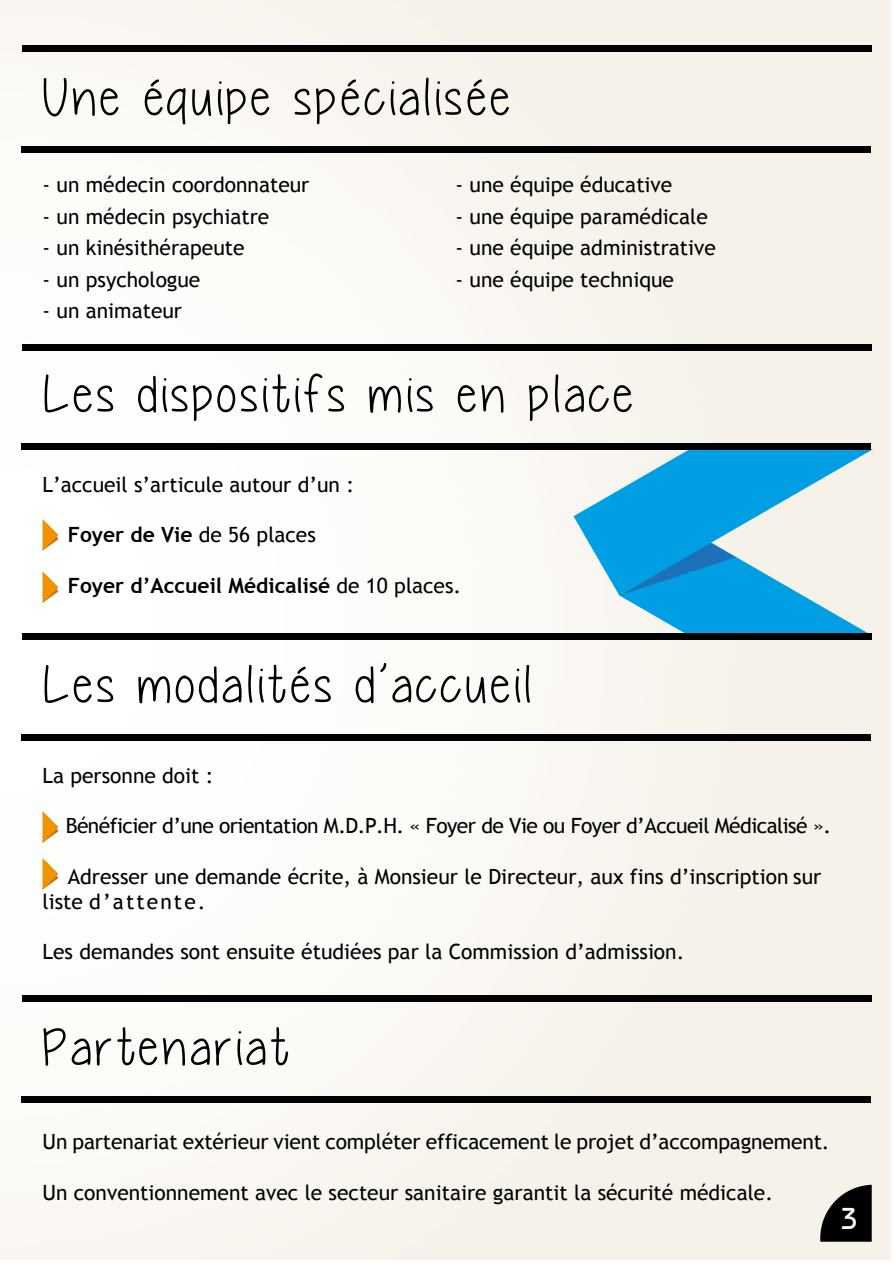
<style>
.page{position:relative;width:893px;height:1263px;background:#fff}
.page>*{position:absolute;margin:0;border:0;box-sizing:border-box;transform-origin:0 0}
.t1{font:52.5px "Yummy Cupcakes";letter-spacing:.075em;color:#000}
.t2{font:500 30px "Bordeaux";color:#fff}
.t3{font:21px/25.2px "Trebuchet MS";color:#000}
.t4{font:21px "Trebuchet MS";letter-spacing:-.025em;color:#000}
.t5{font:700 21px "Trebuchet MS";color:#000}
.s1{font-weight:400}
</style>
<div class="page">
<img style="left:0;top:0;width:890px;height:1259px">
<svg style="left:574px;top:449px;width:299px;height:185px;background:#6bc2e5"></svg>
<svg style="left:820px;top:1185px;width:52px;height:57px;background:#353432"></svg>
<div style="left:22px;top:344px;width:850px;height:6px;background:#000"></div>
<div style="left:21px;top:443px;width:850px;height:7px;background:#000"></div>
<svg style="left:43px;top:519px;width:15px;height:32px"></svg>
<svg style="left:43px;top:571px;width:15px;height:32px"></svg>
<div style="left:22px;top:633px;width:850px;height:6px;background:#000"></div>
<div style="left:21px;top:734px;width:850px;height:7px;background:#000"></div>
<svg style="left:43px;top:811px;width:15px;height:32px"></svg>
<svg style="left:43px;top:858px;width:15px;height:32px"></svg>
<div style="left:22px;top:995px;width:850px;height:7px;background:#000"></div>
<div style="left:21px;top:1096px;width:850px;height:7px;background:#000"></div>
<div style="left:22px;top:45px;width:850px;height:7px;background:#000"></div>
<div style="left:21px;top:146px;width:850px;height:7px;background:#000"></div>
<h1 class="t1" style="left:43px;top:68px;width:469px">Une équipe spécialisée</h1>
<p class="t3" style="left:43px;top:172px;width:268px">- un médecin coordonnateur</p>
<p class="t3" style="left:43px;top:204px;width:228px">- un médecin psychiatre</p>
<p class="t3" style="left:43px;top:235px;width:204px">- un kinésithérapeute</p>
<p class="t3" style="left:43px;top:267px;width:159px">- un psychologue</p>
<p class="t3" style="left:43px;top:298px;width:141px">- un animateur</p>
<p class="t3" style="left:455px;top:172px;width:218px">- une équipe éducative</p>
<p class="t3" style="left:455px;top:204px;width:254px">- une équipe paramédicale</p>
<p class="t3" style="left:455px;top:235px;width:262px">- une équipe administrative</p>
<p class="t3" style="left:455px;top:267px;width:220px">- une équipe technique</p>
<h1 class="t1" style="left:43px;top:365px;width:591px">Les dispositifs mis en place</h1>
<p class="t3" style="left:43px;top:472px;width:313px">L’accueil s’articule autour d’un :</p>
<p class="t5" style="left:68px;top:522px;width:250px">Foyer de Vie <span class="s1">de 56 places</span></p>
<p class="t5" style="left:68px;top:572px;width:395px">Foyer d’Accueil Médicalisé <span class="s1">de 10 places.</span></p>
<h1 class="t1" style="left:43px;top:655px;width:490px">Les modalités d’accueil</h1>
<p class="t3" style="left:43px;top:763px;width:173px">La personne doit :</p>
<p class="t4" style="left:66px;top:812px;width:767px">Bénéficier d’une orientation M.D.P.H. « Foyer de Vie ou Foyer d’Accueil Médicalisé ».</p>
<p class="t3" style="left:43px;top:863px;width:780px;text-indent:25px">Adresser une demande écrite, à Monsieur le Directeur, aux fins d’inscription sur liste d’attente.</p>
<p class="t3" style="left:43px;top:939px;width:643px">Les demandes sont ensuite étudiées par la Commission d’admission.</p>
<h1 class="t1" style="left:43px;top:1018px;width:247px">Partenariat</h1>
<p class="t3" style="left:43px;top:1129px;width:789px">Un partenariat extérieur vient compléter efficacement le projet d’accompagnement.</p>
<p class="t3" style="left:43px;top:1179px;width:732px">Un conventionnement avec le secteur sanitaire garantit la sécurité médicale.</p>
<h2 class="t2" style="left:841px;top:1202px;width:18px">3</h2>
</div>
